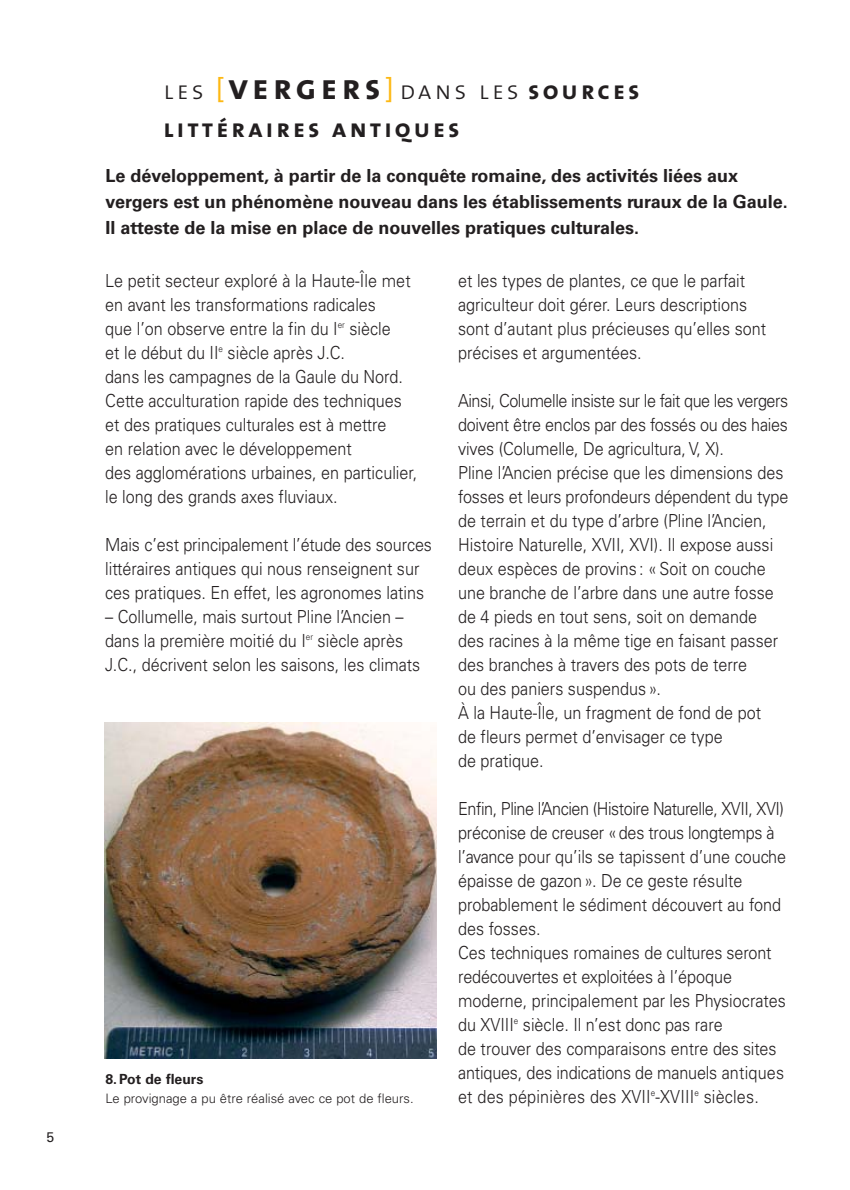
<style>
.page{position:relative;width:850px;height:1190px;background:#fff}
.page>*{position:absolute;margin:0;border:0;box-sizing:border-box;transform-origin:0 0}
.t1{font:26px "The Sans Light Caps";letter-spacing:.115em;color:#231f20}
.t2{font:26px "The Sans Bold Caps";letter-spacing:.12em;color:#231f20}
.t3{font:300 18px/24px "Univers";color:#231f20;scale:.9 1}
.t4{font:700 18px/26px "Univers";color:#231f20}
.t5{font:700 14px "Univers";color:#231f20}
.t6{font:14px "Univers";color:#231f20}
.t7{font:300 13px "Univers";color:#231f20}
.s1{font-family:"The Sans";color:#fdb813}
.s2{font-family:"The Sans Bold Caps";font-size:36px}
.s3{font-family:"The Sans Bold Caps"}
</style>
<div class="page">
<img style="left:105px;top:723px;width:332px;height:335px">
<p class="t6" style="left:47px;top:1132px;width:9px">5</p>
<h1 class="t1" style="left:164px;top:75px;width:477px">les <span class="s1">[</span><span class="s2">vergers</span><span class="s1">]</span> dans les <span class="s3">sources</span></h1>
<h1 class="t2" style="left:164px;top:113px;width:298px">littéraires antiques</h1>
<p class="t4" style="left:106px;top:164px;width:684px">Le développement, à partir de la conquête romaine, des activités liées aux vergers est un phénomène nouveau dans les établissements ruraux de la Gaule.<br>Il atteste de la mise en place de nouvelles pratiques culturales.</p>
<p class="t3" style="left:105px;top:270px;width:348px">Le petit secteur exploré à la Haute-Île met en avant les transformations radicales<br>que l’on observe entre la fin du I<sup>er</sup> siècle<br>et le début du II<sup>e</sup> siècle après J.C.<br>dans les campagnes de la Gaule du Nord.<br>Cette acculturation rapide des techniques et des pratiques culturales est à mettre<br>en relation avec le développement<br>des agglomérations urbaines, en particulier, le long des grands axes fluviaux.</p>
<p class="t3" style="left:105px;top:534px;width:365px">Mais c’est principalement l’étude des sources littéraires antiques qui nous renseignent sur ces pratiques. En effet, les agronomes latins</p>
<p class="t3" style="left:105px;top:606px;width:352px">– Collumelle, mais surtout Pline l’Ancien – dans la première moitié du I<sup>er</sup> siècle après<br>J.C., décrivent selon les saisons, les climats</p>
<p class="t3" style="left:458px;top:270px;width:344px">et les types de plantes, ce que le parfait agriculteur doit gérer. Leurs descriptions sont d’autant plus précieuses qu’elles sont précises et argumentées.</p>
<p class="t3" style="left:458px;top:390px;width:368px">Ainsi, Columelle insiste sur le fait que les vergers doivent être enclos par des fossés ou des haies vives (Columelle, De agricultura, V, X).<br>Pline l’Ancien précise que les dimensions des fosses et leurs profondeurs dépendent du type de terrain et du type d’arbre (Pline l’Ancien, Histoire Naturelle, XVII, XVI). Il expose aussi deux espèces de provins : « Soit on couche une branche de l’arbre dans une autre fosse de 4 pieds en tout sens, soit on demande<br>des racines à la même tige en faisant passer des branches à travers des pots de terre<br>ou des paniers suspendus ».<br>À la Haute-Île, un fragment de fond de pot<br>de fleurs permet d’envisager ce type<br>de pratique.</p>
<p class="t3" style="left:458px;top:798px;width:366px">Enfin, Pline l’Ancien (Histoire Naturelle, XVII, XVI) préconise de creuser «des trous longtemps à l’avance pour qu’ils se tapissent d’une couche épaisse de gazon ». De ce geste résulte probablement le sédiment découvert au fond des fosses.<br>Ces techniques romaines de cultures seront redécouvertes et exploitées à l’époque moderne, principalement par les Physiocrates du XVIII<sup>e</sup> siècle. Il n’est donc pas rare<br>de trouver des comparaisons entre des sites antiques, des indications de manuels antiques et des pépinières des XVII<sup>e</sup>-XVIII<sup>e</sup> siècles.</p>
<p class="t5" style="left:106px;top:1074px;width:99px">8.Pot de fleurs</p>
<p class="t7" style="left:106px;top:1093px;width:310px">Le provignage a pu être réalisé avec ce pot de fleurs.</p>
</div>
